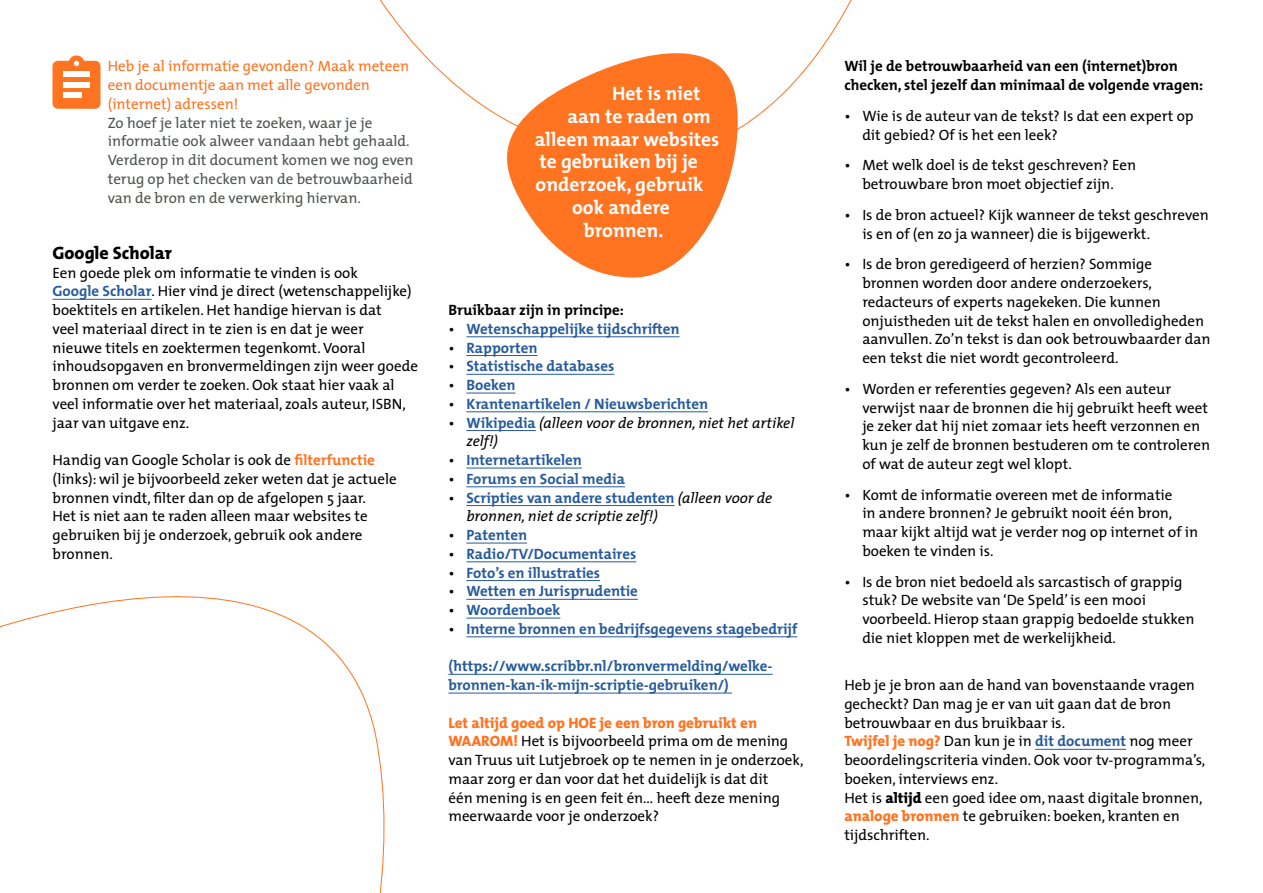
<style>
.page{position:relative;width:1263px;height:893px;background:#fff}
.page>*{position:absolute;margin:0;border:0;box-sizing:border-box;transform-origin:0 0}
.t1{font:700 19.5px "The Mix";color:#fff}
.t2{font:800 18px "The Mix";color:#000}
.t3{font:15px/18.8px "The Mix";color:#000}
.t4{font:700 15px/18.8px "The Mix";color:#275b9b}
.t5{font:15px/18.8px "The Mix";color:#4f544f}
.t6{font:italic 15px/18.8px "The Mix";color:#000}
.t7{font:700 15px/18.8px "The Mix";color:#000}
.t8{font:15px/18.8px "The Mix";color:#ff7321}
.s1{font-weight:700;color:#275b9b}
.s2{font-weight:700;color:#ff7321}
.s3{font-weight:400;color:#000}
.s4{font-style:normal}
.s5{font-weight:700;font-style:normal;color:#275b9b}
.s6{font-weight:800;color:#ff7321}
.s7{font-weight:800}
</style>
<div class="page">
<svg style="left:380px;top:0;width:472px;height:122px"></svg>
<hr style="left:53px;top:299px;width:99px;height:1px;background:#275b9b">
<svg style="left:53px;top:55px;width:47px;height:54px;background:#ff8741"></svg>
<div style="left:63px;top:71px;width:27px;height:6px;background:#fff"></div>
<div style="left:63px;top:82px;width:27px;height:5px;background:#fff"></div>
<div style="left:63px;top:93px;width:19px;height:5px;background:#fff"></div>
<hr style="left:466px;top:336px;width:213px;height:1px;background:#275b9b">
<hr style="left:466px;top:355px;width:72px;height:1px;background:#275b9b">
<hr style="left:466px;top:374px;width:148px;height:1px;background:#275b9b">
<hr style="left:466px;top:393px;width:49px;height:1px;background:#275b9b">
<hr style="left:466px;top:411px;width:242px;height:1px;background:#275b9b">
<hr style="left:466px;top:430px;width:70px;height:1px;background:#275b9b">
<hr style="left:466px;top:468px;width:116px;height:1px;background:#275b9b">
<hr style="left:466px;top:486px;width:159px;height:1px;background:#275b9b">
<hr style="left:466px;top:505px;width:209px;height:1px;background:#275b9b">
<hr style="left:466px;top:543px;width:61px;height:1px;background:#275b9b">
<hr style="left:466px;top:561px;width:170px;height:1px;background:#275b9b">
<hr style="left:466px;top:580px;width:134px;height:1px;background:#275b9b">
<hr style="left:466px;top:599px;width:172px;height:1px;background:#275b9b">
<hr style="left:466px;top:618px;width:94px;height:1px;background:#275b9b">
<hr style="left:466px;top:636px;width:331px;height:1px;background:#275b9b">
<hr style="left:448px;top:674px;width:325px;height:1px;background:#275b9b">
<hr style="left:448px;top:693px;width:284px;height:1px;background:#275b9b">
<hr style="left:1035px;top:749px;width:91px;height:1px;background:#275b9b">
<svg style="left:495px;top:28px;width:255px;height:250px;fill:#ff7321"></svg>
<svg style="left:0;top:596px;width:385px;height:297px"></svg>
<p class="t8" style="left:108px;top:56px;width:303px">Heb je al informatie gevonden? Maak meteen een documentje aan met alle gevonden (internet) adressen!</p>
<p class="t5" style="left:108px;top:113px;width:307px">Zo hoef je later niet te zoeken, waar je je informatie ook alweer vandaan hebt gehaald.<br>Verderop in dit document komen we nog even terug op het checken van de betrouwbaarheid van de bron en de verwerking hiervan.</p>
<p class="t2" style="left:53px;top:238px;width:121px">Google Scholar</p>
<p class="t3" style="left:53px;top:263px;width:367px">Een goede plek om informatie te vinden is ook<br><span class="s1">Google Scholar</span>. Hier vind je direct (wetenschappelijke) boektitels en artikelen. Het handige hiervan is dat<br>veel materiaal direct in te zien is en dat je weer<br>nieuwe titels en zoektermen tegenkomt. Vooral inhoudsopgaven en bronvermeldingen zijn weer goede bronnen om verder te zoeken. Ook staat hier vaak al veel informatie over het materiaal, zoals auteur, ISBN, jaar van uitgave enz.</p>
<p class="t3" style="left:53px;top:450px;width:346px">Handig van Google Scholar is ook de <span class="s2">filterfunctie </span>(links): wil je bijvoorbeeld zeker weten dat je actuele bronnen vindt, filter dan op de afgelopen 5 jaar.<br>Het is niet aan te raden alleen maar websites te gebruiken bij je onderzoek, gebruik ook andere bronnen.</p>
<h1 class="t1" style="left:612px;top:77px;width:90px">Het is niet</h1>
<h1 class="t1" style="left:567px;top:100px;width:145px">aan te raden om</h1>
<h1 class="t1" style="left:535px;top:123px;width:186px">alleen maar websites</h1>
<h1 class="t1" style="left:539px;top:145px;width:160px">te gebruiken bij je</h1>
<h1 class="t1" style="left:535px;top:168px;width:169px">onderzoek, gebruik</h1>
<h1 class="t1" style="left:572px;top:191px;width:99px">ook andere</h1>
<h1 class="t1" style="left:584px;top:214px;width:81px">bronnen.</h1>
<p class="t7" style="left:448px;top:300px;width:177px">Bruikbaar zijn in principe:</p>
<p class="t4" style="left:448px;top:319px;width:233px"><span class="s3">•</span> Wetenschappelijke tijdschriften</p>
<p class="t4" style="left:448px;top:338px;width:91px"><span class="s3">•</span> Rapporten</p>
<p class="t4" style="left:448px;top:356px;width:167px"><span class="s3">•</span> Statistische databases</p>
<p class="t4" style="left:448px;top:375px;width:69px"><span class="s3">•</span> Boeken</p>
<p class="t4" style="left:448px;top:394px;width:261px"><span class="s3">•</span> Krantenartikelen / Nieuwsberichten</p>
<p class="t6" style="left:466px;top:413px;width:329px;text-indent:-18px"><span class="s4">•</span> <span class="s5">Wikipedia</span> (alleen voor de bronnen, niet het artikel zelf!)</p>
<p class="t4" style="left:448px;top:450px;width:135px"><span class="s3">•</span> Internetartikelen</p>
<p class="t4" style="left:448px;top:469px;width:178px"><span class="s3">•</span> Forums en Social media</p>
<p class="t6" style="left:466px;top:488px;width:307px;text-indent:-18px"><span class="s4">•</span> <span class="s5">Scripties van andere studenten</span> (alleen voor de bronnen, niet de scriptie zelf!)</p>
<p class="t4" style="left:448px;top:525px;width:80px"><span class="s3">•</span> Patenten</p>
<p class="t4" style="left:448px;top:544px;width:189px"><span class="s3">•</span> Radio/TV/Documentaires</p>
<p class="t4" style="left:448px;top:563px;width:153px"><span class="s3">•</span> Foto’s en illustraties</p>
<p class="t4" style="left:448px;top:581px;width:191px"><span class="s3">•</span> Wetten en Jurisprudentie</p>
<p class="t4" style="left:448px;top:600px;width:113px"><span class="s3">•</span> Woordenboek</p>
<p class="t4" style="left:448px;top:619px;width:350px"><span class="s3">•</span> Interne bronnen en bedrijfsgegevens stagebedrijf</p>
<p class="t4" style="left:448px;top:656px;width:326px">(https://www.scribbr.nl/bronvermelding/welke&shy;bronnen-kan-ik-mijn-scriptie-gebruiken/)</p>
<p class="t3" style="left:448px;top:713px;width:357px"><span class="s6">Let altijd goed op HOE je een bron gebruikt en WAAROM!</span> Het is bijvoorbeeld prima om de mening van Truus uit Lutjebroek op te nemen in je onderzoek, maar zorg er dan voor dat het duidelijk is dat dit<br>één mening is en geen feit én… heeft deze mening meerwaarde voor je onderzoek?</p>
<p class="t7" style="left:844px;top:56px;width:360px">Wil je de betrouwbaarheid van een (internet)bron checken, stel jezelf dan minimaal de volgende vragen:</p>
<p class="t3" style="left:862px;top:106px;width:333px;text-indent:-18px">• Wie is de auteur van de tekst? Is dat een expert op dit gebied? Of is het een leek?</p>
<p class="t3" style="left:844px;top:155px;width:293px;text-align:center">• Met welk doel is de tekst geschreven? Een betrouwbare bron moet objectief zijn.</p>
<p class="t3" style="left:862px;top:205px;width:348px;text-indent:-18px">• Is de bron actueel? Kijk wanneer de tekst geschreven is en of (en zo ja wanneer) die is bijgewerkt.</p>
<p class="t3" style="left:862px;top:254px;width:350px;text-indent:-18px">• Is de bron geredigeerd of herzien? Sommige bronnen worden door andere onderzoekers, redacteurs of experts nagekeken. Die kunnen onjuistheden uit de tekst halen en onvolledigheden aanvullen. Zo’n tekst is dan ook betrouwbaarder dan een tekst die niet wordt gecontroleerd.</p>
<p class="t3" style="left:862px;top:379px;width:349px;text-indent:-18px">• Worden er referenties gegeven? Als een auteur verwijst naar de bronnen die hij gebruikt heeft weet je zeker dat hij niet zomaar iets heeft verzonnen en kun je zelf de bronnen bestuderen om te controleren of wat de auteur zegt wel klopt.</p>
<p class="t3" style="left:862px;top:485px;width:337px;text-indent:-18px">• Komt de informatie overeen met de informatie<br>in andere bronnen? Je gebruikt nooit één bron, maar kijkt altijd wat je verder nog op internet of in boeken te vinden is.</p>
<p class="t3" style="left:862px;top:572px;width:334px;text-indent:-18px">• Is de bron niet bedoeld als sarcastisch of grappig stuk? De website van ‘De Speld’ is een mooi voorbeeld. Hierop staan grappig bedoelde stukken die niet kloppen met de werkelijkheid.</p>
<p class="t3" style="left:844px;top:675px;width:362px">Heb je je bron aan de hand van bovenstaande vragen gecheckt? Dan mag je er van uit gaan dat de bron betrouwbaar en dus bruikbaar is.<br><span class="s6">Twijfel je nog?</span> Dan kun je in <span class="s1">dit document</span> nog meer beoordelingscriteria vinden. Ook voor tv-programma’s, boeken, interviews enz.<br>Het is <span class="s7">altijd</span> een goed idee om, naast digitale bronnen, <span class="s6">analoge bronnen</span> te gebruiken: boeken, kranten en tijdschriften.</p>
</div>
